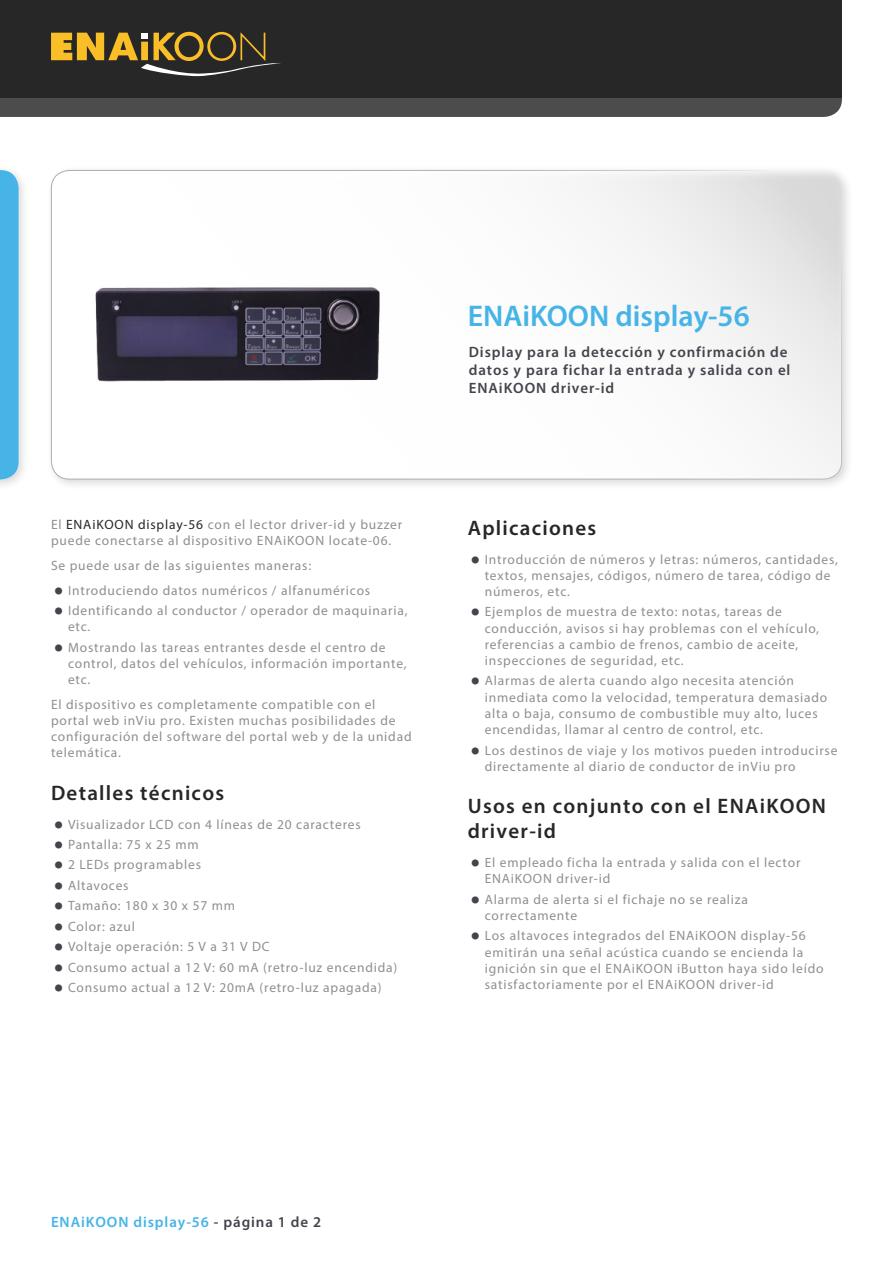
<style>
.page{position:relative;width:893px;height:1263px;background:#fff}
.page>*{position:absolute;margin:0;border:0;box-sizing:border-box;transform-origin:0 0}
.t1{font:600 30px "Myriad Pro";color:#46b4e7}
.t2{font:600 21px/25.2px "Myriad Pro";letter-spacing:.06em;color:#282727}
.t3{font:600 15px/18px "Myriad Pro";letter-spacing:.06em;color:#43454c}
.t4{font:600 15px "Myriad Pro";letter-spacing:.06em;color:#46b4e7}
.t5{font:13.5px/16.2px "Myriad Pro";letter-spacing:.06em;color:#908f8e}
.s1{color:#282727}
.s2{font-weight:700;font-size:27px;color:#43454c}
.s3{color:#43454c}
</style>
<div class="page">
<div style="left:45px;top:164px;width:808px;height:327px;background:#000;opacity:.15"></div>
<svg style="left:51px;top:170px;width:791px;height:309px"></svg>
<div style="left:0;top:0;width:842px;height:98px;background:#282727"></div>
<div style="left:0;top:164px;width:30px;height:327px;background:#000;opacity:.15"></div>
<svg style="left:0;top:170px;width:19px;height:309px;background:#4cb6e7"></svg>
<svg style="left:0;top:32px;width:842px;height:85px"></svg>
<img style="left:92px;top:285px;width:294px;height:97px">
<p class="t5" style="left:51px;top:516px;width:353px">El <span class="s1">ENAiKOON display-56</span> con el lector driver-id y buzzer puede conectarse al dispositivo ENAiKOON locate-06.</p>
<p class="t5" style="left:51px;top:557px;width:262px">Se puede usar de las siguientes maneras:</p>
<p class="t5" style="left:54px;top:582px;width:318px"><span class="s2">•</span> Introduciendo datos numéricos / alfanuméricos</p>
<p class="t5" style="left:68px;top:602px;width:341px;text-indent:-14px"><span class="s2">•</span> Identificando al conductor / operador de maquinaria, etc.</p>
<p class="t5" style="left:68px;top:639px;width:340px;text-indent:-14px"><span class="s2">•</span> Mostrando las tareas entrantes desde el centro de control, datos del vehículos, información importante, etc.</p>
<p class="t5" style="left:51px;top:696px;width:362px">El dispositivo es completamente compatible con el portal web inViu pro. Existen muchas posibilidades de configuración del software del portal web y de la unidad telemática.</p>
<h2 class="t2" style="left:51px;top:779px;width:175px">Detalles técnicos</h2>
<p class="t5" style="left:54px;top:816px;width:308px"><span class="s2">•</span> Visualizador LCD con 4 líneas de 20 caracteres</p>
<p class="t5" style="left:54px;top:836px;width:146px"><span class="s2">•</span> Pantalla: 75 x 25 mm</p>
<p class="t5" style="left:54px;top:857px;width:149px"><span class="s2">•</span> 2 LEDs programables</p>
<p class="t5" style="left:54px;top:877px;width:76px"><span class="s2">•</span> Altavoces</p>
<p class="t5" style="left:54px;top:897px;width:183px"><span class="s2">•</span> Tamaño: 180 x 30 x 57 mm</p>
<p class="t5" style="left:54px;top:918px;width:82px"><span class="s2">•</span> Color: azul</p>
<p class="t5" style="left:54px;top:938px;width:217px"><span class="s2">•</span> Voltaje operación: 5 V a 31 V DC</p>
<p class="t5" style="left:54px;top:959px;width:345px"><span class="s2">•</span> Consumo actual a 12 V: 60 mA (retro-luz encendida)</p>
<p class="t5" style="left:54px;top:979px;width:329px"><span class="s2">•</span> Consumo actual a 12 V: 20mA (retro-luz apagada)</p>
<h1 class="t1" style="left:468px;top:297px;width:283px">ENAiKOON display-56</h1>
<p class="t3" style="left:469px;top:342px;width:323px">Display para la detección y confirmación de datos y para fichar la entrada y salida con el<br>ENAiKOON driver-id</p>
<h2 class="t2" style="left:468px;top:514px;width:130px">Aplicaciones</h2>
<p class="t5" style="left:485px;top:551px;width:355px;text-indent:-14px"><span class="s2">•</span> Introducción de números y letras: números, cantidades, textos, mensajes, códigos, número de tarea, código de números, etc.</p>
<p class="t5" style="left:485px;top:603px;width:336px;text-indent:-14px"><span class="s2">•</span> Ejemplos de muestra de texto: notas, tareas de conducción, avisos si hay problemas con el vehículo, referencias a cambio de frenos, cambio de aceite, inspecciones de seguridad, etc.</p>
<p class="t5" style="left:485px;top:673px;width:344px;text-indent:-14px"><span class="s2">•</span> Alarmas de alerta cuando algo necesita atención inmediata como la velocidad, temperatura demasiado alta o baja, consumo de combustible muy alto, luces encendidas, llamar al centro de control, etc.</p>
<p class="t5" style="left:485px;top:742px;width:354px;text-indent:-14px"><span class="s2">•</span> Los destinos de viaje y los motivos pueden introducirse directamente al diario de conductor de inViu pro</p>
<h2 class="t2" style="left:468px;top:793px;width:360px">Usos en conjunto con el ENAiKOON driver-id</h2>
<p class="t5" style="left:485px;top:854px;width:317px;text-indent:-14px"><span class="s2">•</span> El empleado ficha la entrada y salida con el lector<br>ENAiKOON driver-id</p>
<p class="t5" style="left:485px;top:891px;width:265px;text-indent:-14px"><span class="s2">•</span> Alarma de alerta si el fichaje no se realiza correctamente</p>
<p class="t5" style="left:485px;top:927px;width:340px;text-indent:-14px"><span class="s2">•</span> Los altavoces integrados del ENAiKOON display-56 emitirán una señal acústica cuando se encienda la ignición sin que el ENAiKOON iButton haya sido leído satisfactoriamente por el ENAiKOON driver-id</p>
<p class="t4" style="left:51px;top:1213px;width:272px">ENAiKOON display-56 <span class="s3">- página 1 de 2</span></p>
</div>
